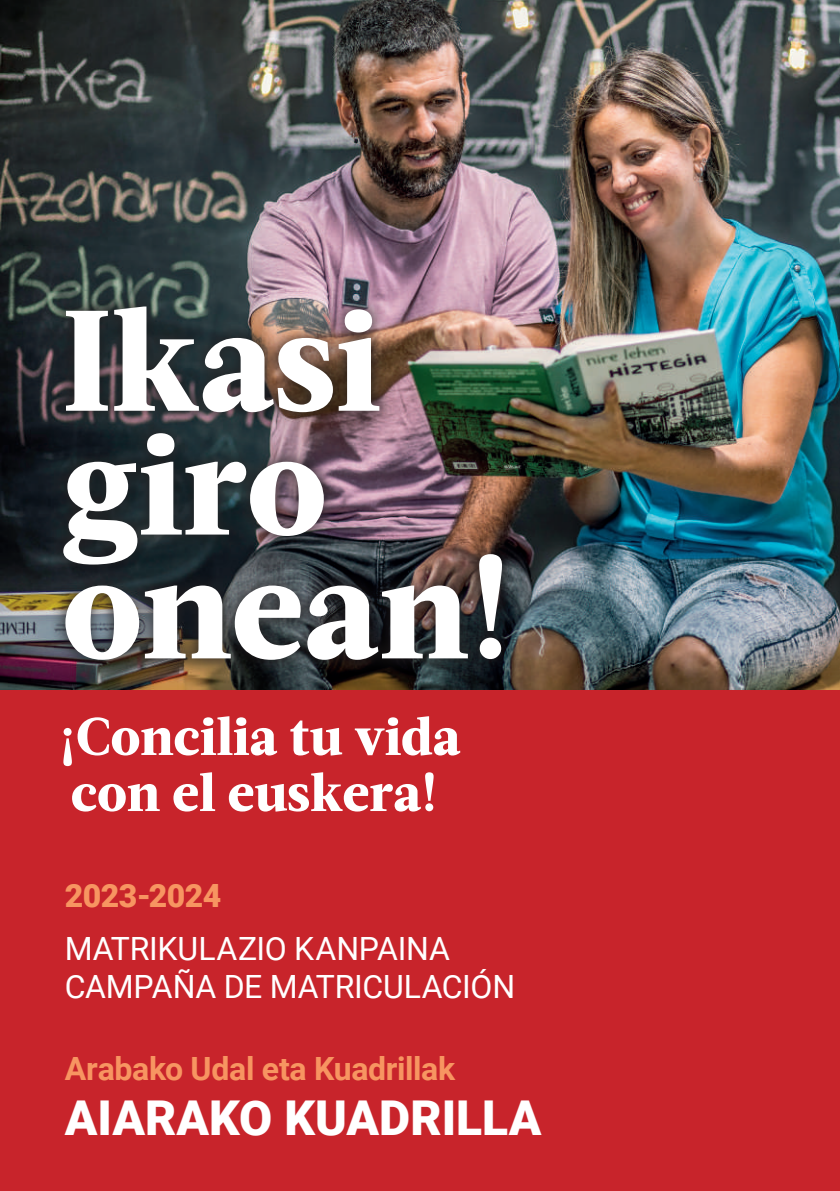
<style>
.page{position:relative;width:840px;height:1191px;background:#fff}
.page>*{position:absolute;margin:0;border:0;box-sizing:border-box;transform-origin:0 0}
.t1{font:800 142.8px/123.8px "Acta";color:#fff}
.t2{font:800 53px/56px "Acta";color:#fff}
.t3{font:900 48px "Roboto";color:#fff}
.t4{font:32px/38px "Roboto";letter-spacing:-.005em;color:#fff}
.t5{font:700 32px "Roboto";letter-spacing:-.01em;color:#f79561}
.t6{font:900 32px "Roboto";letter-spacing:-.015em;color:#f79561}
</style>
<div class="page">
<div style="left:0;top:556px;width:839px;height:635px;background:#c8242b"></div>
<img style="left:0;top:0;width:839px;height:689px">
<div style="left:48px;top:290px;width:469px;height:385px;background:#231f20;opacity:.75"></div>
<h1 class="t1" style="left:62px;top:300px;width:451px">Ikasi giro onean!</h1>
<h2 class="t2" style="left:60px;top:709px;width:402px">¡Concilia tu vida con el euskera!</h2>
<p class="t6" style="left:65px;top:872px;width:158px">2023-2024</p>
<p class="t4" style="left:65px;top:928px;width:451px">MATRIKULAZIO KANPAINA<br>CAMPAÑA DE MATRICULACIÓN</p>
<p class="t5" style="left:65px;top:1046px;width:391px">Arabako Udal eta Kuadrillak</p>
<h3 class="t3" style="left:65px;top:1084px;width:478px">AIARAKO KUADRILLA</h3>
</div>
